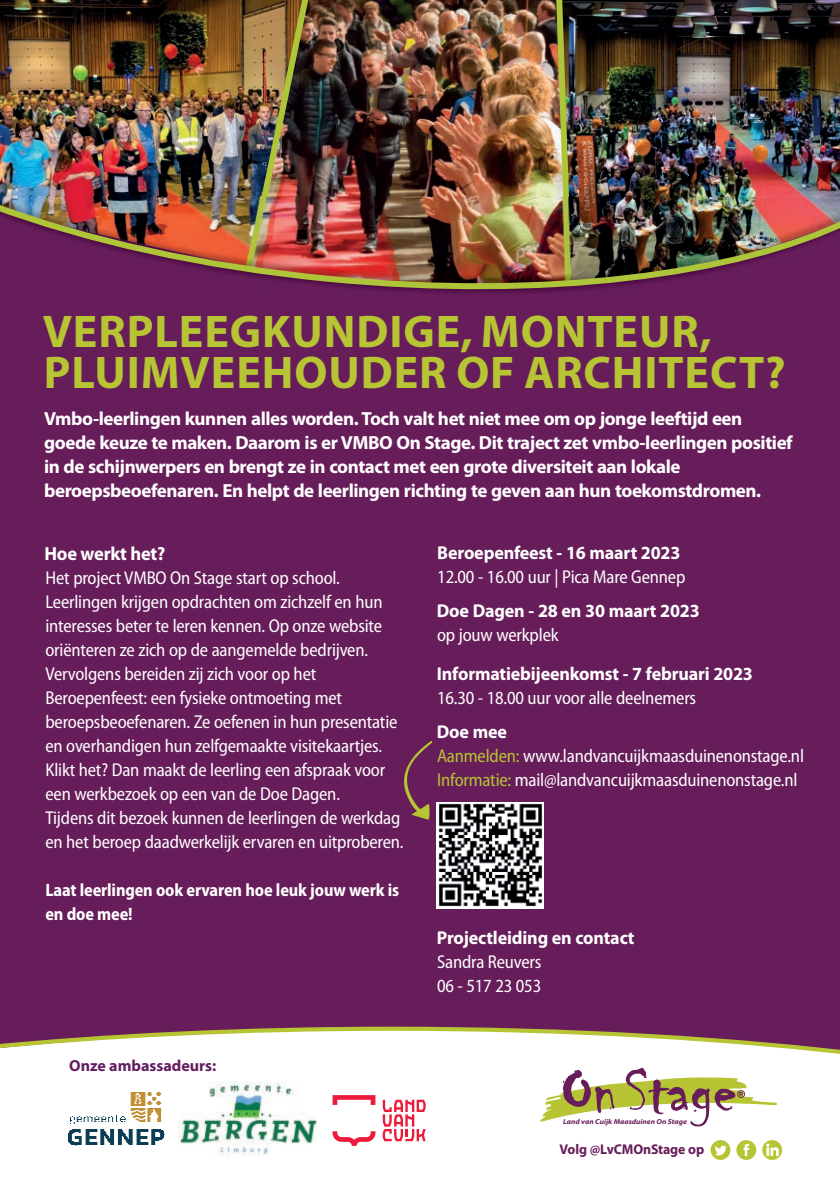
<style>
.page{position:relative;width:840px;height:1191px;background:#fff}
.page>*{position:absolute;margin:0;border:0;box-sizing:border-box;transform-origin:0 0}
.t1{font:700 46px/40.2px "Myriad Pro";letter-spacing:.02em;color:#b7c433}
.t2{font:700 19px/24px "Myriad Pro";letter-spacing:-.025em;color:#fff}
.t3{font:semi-condensed 18.6px/24px "Myriad Pro";letter-spacing:-.01em;color:#fff}
.t4{font:700 18.6px "Myriad Pro";letter-spacing:-.01em;color:#fff}
.t5{font:700 semi-condensed 18px/24px "Myriad Pro";letter-spacing:-.01em;color:#fff}
.t6{font:700 16px "Myriad Pro";color:#631e60}
.t7{font:700 14.2px "Myriad Pro";letter-spacing:-.01em;color:#671d5a}
.t8{font:italic 700 semi-expanded 7.2px "Myriad Pro";color:#671d5a}
.s1{color:#b7c433}
</style>
<div class="page">
<div style="left:0;top:299px;width:839px;height:725px;background:#671d5a"></div>
<svg style="left:0;top:1024px;width:839px;height:30px"></svg>
<svg style="left:710px;top:1140px;width:20px;height:19px"></svg>
<svg style="left:736px;top:1140px;width:19px;height:19px"></svg>
<svg style="left:540px;top:1067px;width:237px;height:59px"></svg>
<img style="left:0;top:0;width:242px;height:196px">
<img style="left:575px;top:0;width:264px;height:196px">
<img style="left:321px;top:0;width:230px;height:196px">
<img style="left:242px;top:0;width:79px;height:196px">
<img style="left:551px;top:0;width:24px;height:196px">
<img style="left:0;top:197px;width:839px;height:102px">
<svg style="left:399px;top:741px;width:33px;height:78px"></svg>
<img style="left:436px;top:802px;width:107px;height:106px">
<svg style="left:762px;top:1140px;width:19px;height:19px"></svg>
<svg style="left:382px;top:1099px;width:43px;height:42px"></svg>
<svg style="left:332px;top:1095px;width:43px;height:10px"></svg>
<svg style="left:332px;top:1131px;width:43px;height:14px"></svg>
<img style="left:69px;top:1092px;width:95px;height:53px">
<img style="left:179px;top:1082px;width:138px;height:74px">
<h1 class="t1" style="left:43px;top:316px;width:744px">VERPLEEGKUNDIGE, MONTEUR,<br>PLUIMVEEHOUDER OF ARCHITECT?</h1>
<p class="t2" style="left:44px;top:408px;width:749px">Vmbo-leerlingen kunnen alles worden. Toch valt het niet mee om op jonge leeftijd een goede keuze te maken. Daarom is er VMBO On Stage. Dit traject zet vmbo-leerlingen positief in de schijnwerpers en brengt ze in contact met een grote diversiteit aan lokale beroepsbeoefenaren. En helpt de leerlingen richting te geven aan hun toekomstdromen.</p>
<p class="t2" style="left:44px;top:543px;width:122px">Hoe werkt het?</p>
<p class="t3" style="left:45px;top:567px;width:359px">Het project VMBO On Stage start op school.<br>Leerlingen krijgen opdrachten om zichzelf en hun interesses beter te leren kennen. Op onze website oriënteren ze zich op de aangemelde bedrijven.<br>Vervolgens bereiden zij zich voor op het Beroepenfeest: een fysieke ontmoeting met beroepsbeoefenaren. Ze oefenen in hun presentatie en overhandigen hun zelfgemaakte visitekaartjes.<br>Klikt het? Dan maakt de leerling een afspraak voor een werkbezoek op een van de Doe Dagen.<br>Tijdens dit bezoek kunnen de leerlingen de werkdag en het beroep daadwerkelijk ervaren en uitproberen.</p>
<p class="t5" style="left:45px;top:879px;width:355px">Laat leerlingen ook ervaren hoe leuk jouw werk is en doe mee!</p>
<p class="t6" style="left:69px;top:1058px;width:148px">Onze ambassadeurs:</p>
<p class="t4" style="left:437px;top:545px;width:244px">Beroepenfeest - 16 maart 2023</p>
<p class="t3" style="left:437px;top:567px;width:249px">12.00 - 16.00 uur | Pica Mare Gennep</p>
<p class="t4" style="left:436px;top:603px;width:264px">Doe Dagen - 28 en 30 maart 2023</p>
<p class="t3" style="left:437px;top:624px;width:123px">op jouw werkplek</p>
<p class="t4" style="left:436px;top:666px;width:317px">Informatiebijeenkomst - 7 februari 2023</p>
<p class="t3" style="left:437px;top:687px;width:260px">16.30 - 18.00 uur voor alle deelnemers</p>
<p class="t4" style="left:436px;top:724px;width:72px">Doe mee</p>
<p class="t3" style="left:437px;top:745px;width:368px"><span class="s1">Aanmelden:</span> www.landvancuijkmaasduinenonstage.nl<br><span class="s1">Informatie:</span> mail@landvancuijkmaasduinenonstage.nl</p>
<p class="t4" style="left:436px;top:930px;width:199px">Projectleiding en contact</p>
<p class="t3" style="left:437px;top:951px;width:106px">Sandra Reuvers<br>06 - 517 23 053</p>
<p class="t8" style="left:562px;top:1118px;width:125px">Land van Cuijk Maasduinen On Stage</p>
<p class="t7" style="left:559px;top:1142px;width:146px">Volg @LvCMOnStage op</p>
</div>
